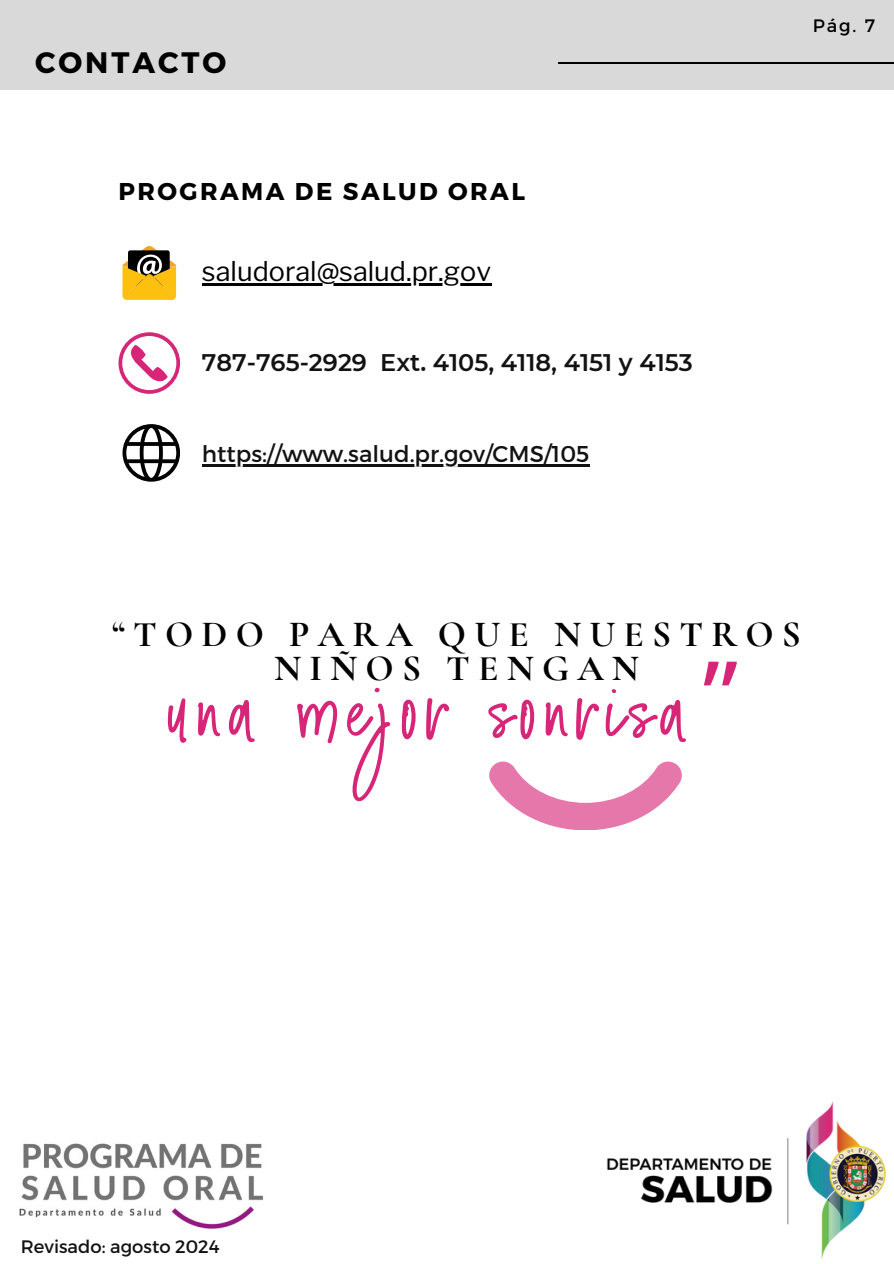
<style>
.page{position:relative;width:894px;height:1264px;background:#fff}
.page>*{position:absolute;margin:0;border:0;box-sizing:border-box;transform-origin:0 0}
.t1{font:96.9px "columbia";letter-spacing:.06em;color:#d72578}
.t2{font:700 36.9px/33.8px "Cormorant Garamond";letter-spacing:.22em;color:#000;text-align:center}
.t3{font:700 29.55px "Montserrat";letter-spacing:.1em;color:#000}
.t4{font:27px "Libre Franklin";color:#000}
.t5{font:700 24.3px "Montserrat";letter-spacing:.1em;color:#000}
.t6{font:600 24px "Montserrat";color:#121212}
.t7{font:22.8px "Montserrat";color:#121212}
.t8{font:18px "Montserrat";color:#121212}
.t9{font:18px "Montserrat";color:#000}
.s1{font-family:"Noto Sans Gurmukhi"}
</style>
<div class="page">
<img style="left:607px;top:1101px;width:279px;height:159px">
<svg style="left:122px;top:246px;width:54px;height:53px"></svg>
<svg style="left:118px;top:332px;width:62px;height:62px"></svg>
<svg style="left:122px;top:424px;width:58px;height:57px"></svg>
<img style="left:19px;top:1143px;width:245px;height:86px">
<hr style="left:202px;top:464px;width:387px;height:2px;background:#121212">
<hr style="left:202px;top:283px;width:289px;height:2px;background:#000">
<div style="left:0;top:0;width:893px;height:89px;background:#d9d9d9"></div>
<hr style="left:558px;top:63px;width:335px;height:1px;background:#000">
<svg style="left:489px;top:761px;width:192px;height:69px"></svg>
<h4 class="t3" style="left:35px;top:43px;width:193px">CONTACTO</h4>
<h3 class="t5" style="left:118px;top:175px;width:408px">PROGRAMA DE SALUD ORAL</h3>
<p class="t4" style="left:202px;top:255px;width:290px">saludoral@salud.pr.gov</p>
<p class="t6" style="left:202px;top:348px;width:492px">787-765-2929 Ext. 4105, 4118, 4151 y 4153</p>
<h5 class="t7" style="left:202px;top:439px;width:389px">https://www.salud.pr.gov/CMS/105</h5>
<p class="t9" style="left:812px;top:13px;width:64px">Pág. 7</p>
<p class="t2" style="left:112px;top:617px;width:689px">“TODO PARA QUE NUESTROS<br>NIÑOS TENGAN</p>
<h2 class="t1" style="left:169px;top:642px;width:577px">una mejor sonrisa<span class="s1">”</span></h2>
<p class="t8" style="left:21px;top:1234px;width:200px">Revisado: agosto 2024</p>
</div>
